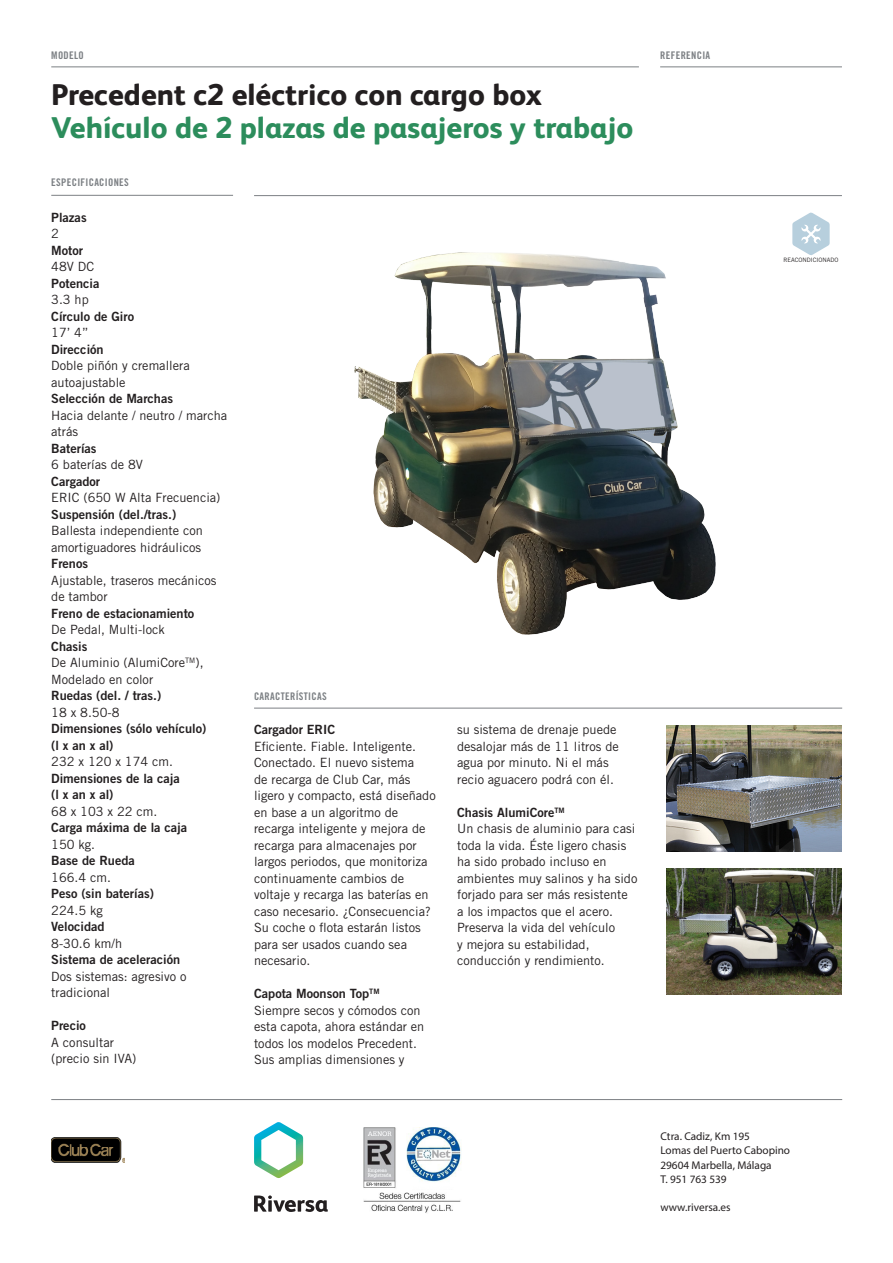
<style>
.page{position:relative;width:893px;height:1263px;background:#fff}
.page>*{position:absolute;margin:0;border:0;box-sizing:border-box;transform-origin:0 0}
.Titular{font:800 30px "FS Albert";color:#2c8d5c}
.Titular-2{font:800 30px "FS Albert";color:#231f20}
.Texto_secundario{font:12.75px/16.5px "Trade Gothic LT Std";color:#231f20}
.Texto_secundario-2{font:12.75px "Trade Gothic LT Std Bd 2";color:#231f20}
.t1{font:11.25px "Myriad Pro";color:#231f20}
.t2{font:10.5px "Trade Gothic LT Std Bd Cn 20";letter-spacing:.03em;color:#7c8084}
.Texto_secundario-3{font:6px "Trade Gothic LT Std";color:#231f20}
</style>
<div class="page">
<hr style="left:254px;top:708px;width:588px;height:1px;background:#7c8084">
<hr style="left:51px;top:67px;width:588px;height:1px;background:#7c8084">
<hr style="left:51px;top:195px;width:182px;height:1px;background:#7c8084">
<hr style="left:660px;top:67px;width:182px;height:1px;background:#7c8084">
<img style="left:354px;top:252px;width:362px;height:383px">
<hr style="left:254px;top:195px;width:588px;height:1px;background:#7c8084">
<img style="left:666px;top:725px;width:176px;height:126px">
<img style="left:666px;top:868px;width:176px;height:126px">
<hr style="left:51px;top:1099px;width:791px;height:1px;background:#7c8084">
<img style="left:364px;top:1128px;width:98px;height:85px">
<svg style="left:254px;top:1195px;width:74px;height:17px"></svg>
<svg style="left:254px;top:1122px;width:49px;height:56px"></svg>
<img style="left:51px;top:1137px;width:74px;height:25px">
<svg style="left:792px;top:212px;width:38px;height:43px"></svg>
<p class="t2" style="left:51px;top:48px;width:34px">MODELO</p>
<p class="Titular-2" style="left:51px;top:73px;width:492px">Precedent c2 eléctrico con cargo box</p>
<p class="Titular" style="left:51px;top:106px;width:584px">Vehículo de 2 plazas de pasajeros y trabajo</p>
<p class="t2" style="left:51px;top:176px;width:79px">ESPECIFICACIONES</p>
<p class="Texto_secundario-2" style="left:51px;top:209px;width:37px">Plazas</p>
<p class="Texto_secundario" style="left:51px;top:225px;width:9px">2</p>
<p class="Texto_secundario-2" style="left:51px;top:242px;width:33px">Motor</p>
<p class="Texto_secundario" style="left:51px;top:258px;width:44px">48V DC</p>
<p class="Texto_secundario-2" style="left:51px;top:275px;width:50px">Potencia</p>
<p class="Texto_secundario" style="left:51px;top:291px;width:39px">3.3 hp</p>
<p class="Texto_secundario-2" style="left:51px;top:308px;width:84px">Círculo de Giro</p>
<p class="Texto_secundario" style="left:51px;top:324px;width:39px">17’ 4”</p>
<p class="Texto_secundario-2" style="left:51px;top:341px;width:54px">Dirección</p>
<p class="Texto_secundario" style="left:51px;top:357px;width:140px">Doble piñón y cremallera autoajustable</p>
<p class="Texto_secundario-2" style="left:51px;top:391px;width:123px">Selección de Marchas</p>
<p class="Texto_secundario" style="left:51px;top:407px;width:178px">Hacia delante / neutro / marcha atrás</p>
<p class="Texto_secundario-2" style="left:51px;top:440px;width:47px">Baterías</p>
<p class="Texto_secundario" style="left:51px;top:456px;width:93px">6 baterías de 8V</p>
<p class="Texto_secundario-2" style="left:51px;top:473px;width:50px">Cargador</p>
<p class="Texto_secundario" style="left:51px;top:489px;width:171px">ERIC (650 W Alta Frecuencia)</p>
<p class="Texto_secundario-2" style="left:51px;top:506px;width:127px">Suspensión (del./tras.)</p>
<p class="Texto_secundario" style="left:51px;top:522px;width:153px">Ballesta independiente con amortiguadores hidráulicos</p>
<p class="Texto_secundario-2" style="left:51px;top:556px;width:38px">Frenos</p>
<p class="Texto_secundario" style="left:51px;top:572px;width:167px">Ajustable, traseros mecánicos de tambor</p>
<p class="Texto_secundario-2" style="left:51px;top:605px;width:145px">Freno de estacionamiento</p>
<p class="Texto_secundario" style="left:51px;top:621px;width:115px">De Pedal, Multi-lock</p>
<p class="Texto_secundario-2" style="left:51px;top:638px;width:38px">Chasis</p>
<p class="Texto_secundario" style="left:51px;top:654px;width:154px">De Aluminio (AlumiCore<sup>TM</sup>),<br>Modelado en color</p>
<p class="Texto_secundario-2" style="left:51px;top:688px;width:112px">Ruedas (del. / tras.)</p>
<p class="Texto_secundario" style="left:51px;top:704px;width:70px">18 x 8.50-8</p>
<p class="Texto_secundario-2" style="left:51px;top:721px;width:157px">Dimensiones (sólo vehículo)</p>
<p class="Texto_secundario-2" style="left:51px;top:737px;width:64px">(l x an x al)</p>
<p class="Texto_secundario" style="left:51px;top:753px;width:123px">232 x 120 x 174 cm.</p>
<p class="Texto_secundario-2" style="left:51px;top:770px;width:130px">Dimensiones de la caja</p>
<p class="Texto_secundario-2" style="left:51px;top:787px;width:64px">(l x an x al)</p>
<p class="Texto_secundario" style="left:51px;top:803px;width:108px">68 x 103 x 22 cm.</p>
<p class="Texto_secundario-2" style="left:51px;top:820px;width:137px">Carga máxima de la caja</p>
<p class="Texto_secundario" style="left:51px;top:836px;width:45px">150 kg.</p>
<p class="Texto_secundario-2" style="left:51px;top:853px;width:85px">Base de Rueda</p>
<p class="Texto_secundario" style="left:51px;top:869px;width:61px">166.4 cm.</p>
<p class="Texto_secundario-2" style="left:51px;top:886px;width:104px">Peso (sin baterías)</p>
<p class="Texto_secundario" style="left:51px;top:902px;width:53px">224.5 kg</p>
<p class="Texto_secundario-2" style="left:51px;top:919px;width:55px">Velocidad</p>
<p class="Texto_secundario" style="left:51px;top:935px;width:72px">8-30.6 km/h</p>
<p class="Texto_secundario-2" style="left:51px;top:952px;width:130px">Sistema de aceleración</p>
<p class="Texto_secundario" style="left:51px;top:968px;width:137px">Dos sistemas: agresivo o tradicional</p>
<p class="Texto_secundario-2" style="left:51px;top:1018px;width:36px">Precio</p>
<p class="Texto_secundario" style="left:51px;top:1034px;width:64px">A consultar</p>
<p class="Texto_secundario" style="left:51px;top:1050px;width:87px">(precio sin IVA)</p>
<p class="t2" style="left:254px;top:689px;width:74px">CARACTERÍSTICAS</p>
<p class="Texto_secundario-2" style="left:254px;top:721px;width:83px">Cargador ERIC</p>
<p class="Texto_secundario" style="left:254px;top:737px;width:183px">Eficiente. Fiable. Inteligente.<br>Conectado. El nuevo sistema<br>de recarga de Club Car, más ligero y compacto, está diseñado en base a un algoritmo de recarga inteligente y mejora de recarga para almacenajes por largos periodos, que monitoriza continuamente cambios de voltaje y recarga las baterías en caso necesario. ¿Consecuencia?<br>Su coche o flota estarán listos</p>
<p class="Texto_secundario" style="left:254px;top:935px;width:154px">para ser usados cuando sea necesario.</p>
<p class="Texto_secundario-2" style="left:254px;top:985px;width:127px">Capota Moonson Top<sup>TM</sup></p>
<p class="Texto_secundario" style="left:254px;top:1001px;width:172px">Siempre secos y cómodos con esta capota, ahora estándar en todos los modelos Precedent.<br>Sus amplias dimensiones y</p>
<p class="Texto_secundario" style="left:457px;top:721px;width:163px">su sistema de drenaje puede desalojar más de 11 litros de agua por minuto. Ni el más recio aguacero podrá con él.</p>
<p class="Texto_secundario-2" style="left:457px;top:804px;width:109px">Chasis AlumiCore<sup>TM</sup></p>
<p class="Texto_secundario" style="left:457px;top:820px;width:182px">Un chasis de aluminio para casi toda la vida. Éste ligero chasis ha sido probado incluso en ambientes muy salinos y ha sido forjado para ser más resistente<br>a los impactos que el acero.<br>Preserva la vida del vehículo<br>y mejora su estabilidad, conducción y rendimiento.</p>
<p class="t2" style="left:660px;top:48px;width:52px">REFERENCIA</p>
<p class="Texto_secundario-3" style="left:783px;top:256px;width:57px">REACONDICIONADO</p>
<p class="t1" style="left:660px;top:1129px;width:91px">Ctra. Cadiz, Km 195</p>
<p class="t1" style="left:660px;top:1144px;width:131px">Lomas del Puerto Cabopino</p>
<p class="t1" style="left:660px;top:1158px;width:113px">29604 Marbella, Málaga</p>
<p class="t1" style="left:660px;top:1172px;width:68px">T. 951 763 539</p>
<p class="t1" style="left:660px;top:1201px;width:72px">www.riversa.es</p>
</div>
